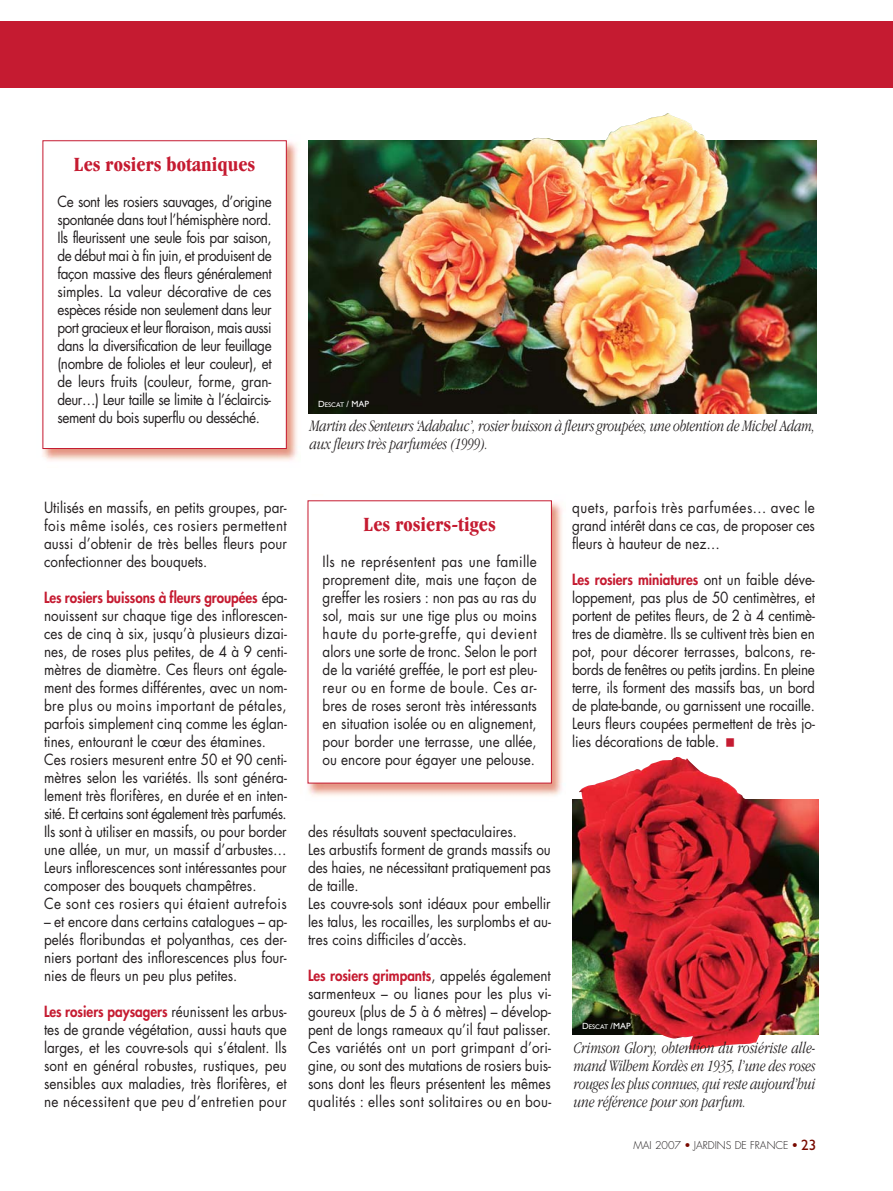
<style>
.page{position:relative;width:893px;height:1191px;background:#fff}
.page>*{position:absolute;margin:0;border:0;box-sizing:border-box;transform-origin:0 0}
.t1{font:700 condensed 21px "Garamond IT Cby BT";color:#c51b31}
.t2{font:italic 300 condensed 16.5px/18px "Garamond IT Cby BT";letter-spacing:-.005em;color:#231f20;text-align:justify;scale:.95 1}
.t3{font:15px/18px "Futura";color:#231f20;text-align:justify;scale:.9 1}
.t4{font:300 10.5px "Futura";color:#231f20}
.t5{font:9px "Gill Sans";color:#fff}
.s1{font-weight:800;color:#c51b31}
.s2{font-size:6.75px}
.s3{font-weight:400;color:#790a00}
.s4{font-family:"Humanist 521 BT";font-weight:400;font-size:15px;color:#790a00}
</style>
<div class="page">
<div style="left:0;top:21px;width:893px;height:67px;background:#c51b31"></div>
<img style="left:42px;top:140px;width:256px;height:321px">
<div style="left:43px;top:141px;width:243px;height:307px;background:#fff"></div>
<div style="left:43px;top:140px;width:244px;height:309px;border:1px solid #c51b31"></div>
<img style="left:307px;top:500px;width:255px;height:296px">
<div style="left:308px;top:501px;width:243px;height:281px;background:#fff"></div>
<img style="left:572px;top:799px;width:246px;height:236px">
<img style="left:579px;top:757px;width:199px;height:293px">
<img style="left:308px;top:140px;width:508px;height:273px">
<img style="left:524px;top:113px;width:184px;height:40px">
<h1 class="t1" style="left:74px;top:156px;width:183px">Les rosiers botaniques</h1>
<p class="t3" style="left:58px;top:193px;width:240px">Ce sont les rosiers sauvages, d’origine spontanée dans tout l’hémisphère nord.<br>Ils fleurissent une seule fois par saison, de début mai à fin juin, et produisent de façon massive des fleurs généralement simples. La valeur décorative de ces espèces réside non seulement dans leur port gracieux et leur floraison, mais aussi dans la diversification de leur feuillage (nombre de folioles et leur couleur), et de leurs fruits (couleur, forme, gran&shy;deur…) Leur taille se limite à l’éclaircis&shy;sement du bois superflu ou desséché.</p>
<p class="t3" style="left:44px;top:499px;width:271px">Utilisés en massifs, en petits groupes, par&shy;fois même isolés, ces rosiers permettent aussi d’obtenir de très belles fleurs pour confectionner des bouquets.</p>
<p class="t3" style="left:44px;top:589px;width:271px;text-align:left"><span class="s1">Les rosiers buissons à fleurs groupées</span> épa&shy;nouissent sur chaque tige des inflorescen&shy;ces de cinq à six, jusqu’à plusieurs dizai&shy;nes, de roses plus petites, de 4 à 9 centi&shy;mètres de diamètre. Ces fleurs ont égale&shy;ment des formes différentes, avec un nom&shy;bre plus ou moins important de pétales, parfois simplement cinq comme les églan&shy;tines, entourant le cœur des étamines.<br>Ces rosiers mesurent entre 50 et 90 centi&shy;mètres selon les variétés. Ils sont généra&shy;lement très florifères, en durée et en inten&shy;sité. Et certains sont également très parfumés.<br>Ils sont à utiliser en massifs, ou pour border une allée, un mur, un massif d’arbustes… Leurs inflorescences sont intéressantes pour composer des bouquets champêtres.<br>Ce sont ces rosiers qui étaient autrefois</p>
<p class="t3" style="left:44px;top:913px;width:271px">– et encore dans certains catalogues – ap&shy;pelés floribundas et polyanthas, ces der&shy;niers portant des inflorescences plus four&shy;nies de fleurs un peu plus petites.</p>
<p class="t3" style="left:44px;top:1003px;width:271px"><span class="s1">Les rosiers paysagers</span> réunissent les arbus&shy;tes de grande végétation, aussi hauts que larges, et les couvre-sols qui s’étalent. Ils sont en général robustes, rustiques, peu sensibles aux maladies, très florifères, et ne nécessitent que peu d’entretien pour</p>
<p class="t5" style="left:318px;top:401px;width:53px">D<span class="s2">ESCAT</span> / MAP</p>
<p class="t2" style="left:310px;top:418px;width:534px">Martin des Senteurs ‘Adabaluc’, rosier buisson à fleurs groupées, une obtention de Michel Adam, aux fleurs très parfumées (1999).</p>
<h1 class="t1" style="left:364px;top:516px;width:134px">Les rosiers-tiges</h1>
<p class="t3" style="left:323px;top:553px;width:239px">Ils ne représentent pas une famille proprement dite, mais une façon de greffer les rosiers : non pas au ras du sol, mais sur une tige plus ou moins haute du porte-greffe, qui devient alors une sorte de tronc. Selon le port de la variété greffée, le port est pleu&shy;reur ou en forme de boule. Ces ar&shy;bres de roses seront très intéressants en situation isolée ou en alignement, pour border une terrasse, une allée, ou encore pour égayer une pelouse.</p>
<p class="t3" style="left:572px;top:499px;width:271px">quets, parfois très parfumées... avec le grand intérêt dans ce cas, de proposer ces fleurs à hauteur de nez…</p>
<p class="t3" style="left:572px;top:571px;width:271px"><span class="s1">Les rosiers miniatures</span> ont un faible déve&shy;loppement, pas plus de 50 centimètres, et portent de petites fleurs, de 2 à 4 centimè&shy;tres de diamètre. Ils se cultivent très bien en pot, pour décorer terrasses, balcons, re&shy;bords de fenêtres ou petits jardins. En pleine terre, ils forment des massifs bas, un bord de plate-bande, ou garnissent une rocaille.<br>Leurs fleurs coupées permettent de très jo&shy;lies décorations de table.</p>
<p class="t3" style="left:308px;top:823px;width:271px;text-align:left">des résultats souvent spectaculaires.<br>Les arbustifs forment de grands massifs ou des haies, ne nécessitant pratiquement pas de taille.<br>Les couvre-sols sont idéaux pour embellir les talus, les rocailles, les surplombs et au&shy;tres coins difficiles d’accès.</p>
<p class="t3" style="left:308px;top:967px;width:272px"><span class="s1">Les rosiers grimpants</span>, appelés également sarmenteux – ou lianes pour les plus vi&shy;goureux (plus de 5 à 6 mètres) – dévelop&shy;pent de longs rameaux qu’il faut palisser.<br>Ces variétés ont un port grimpant d’ori&shy;gine, ou sont des mutations de rosiers buis&shy;sons dont les fleurs présentent les mêmes qualités : elles sont solitaires ou en bou-</p>
<p class="t5" style="left:582px;top:1022px;width:50px">D<span class="s2">ESCAT</span> /MAP</p>
<p class="t2" style="left:574px;top:1039px;width:256px">Crimson Glory, obtention du rosiériste alle&shy;mand Wilhem Kordès en 1935, l’une des roses rouges les plus connues, qui reste aujourd’hui une référence pour son parfum.</p>
<p class="t4" style="left:633px;top:1140px;width:184px">MAI 2007 <span class="s3">•</span> JARDINS DE FRANCE <span class="s3">•</span> <span class="s4">23</span></p>
</div>
